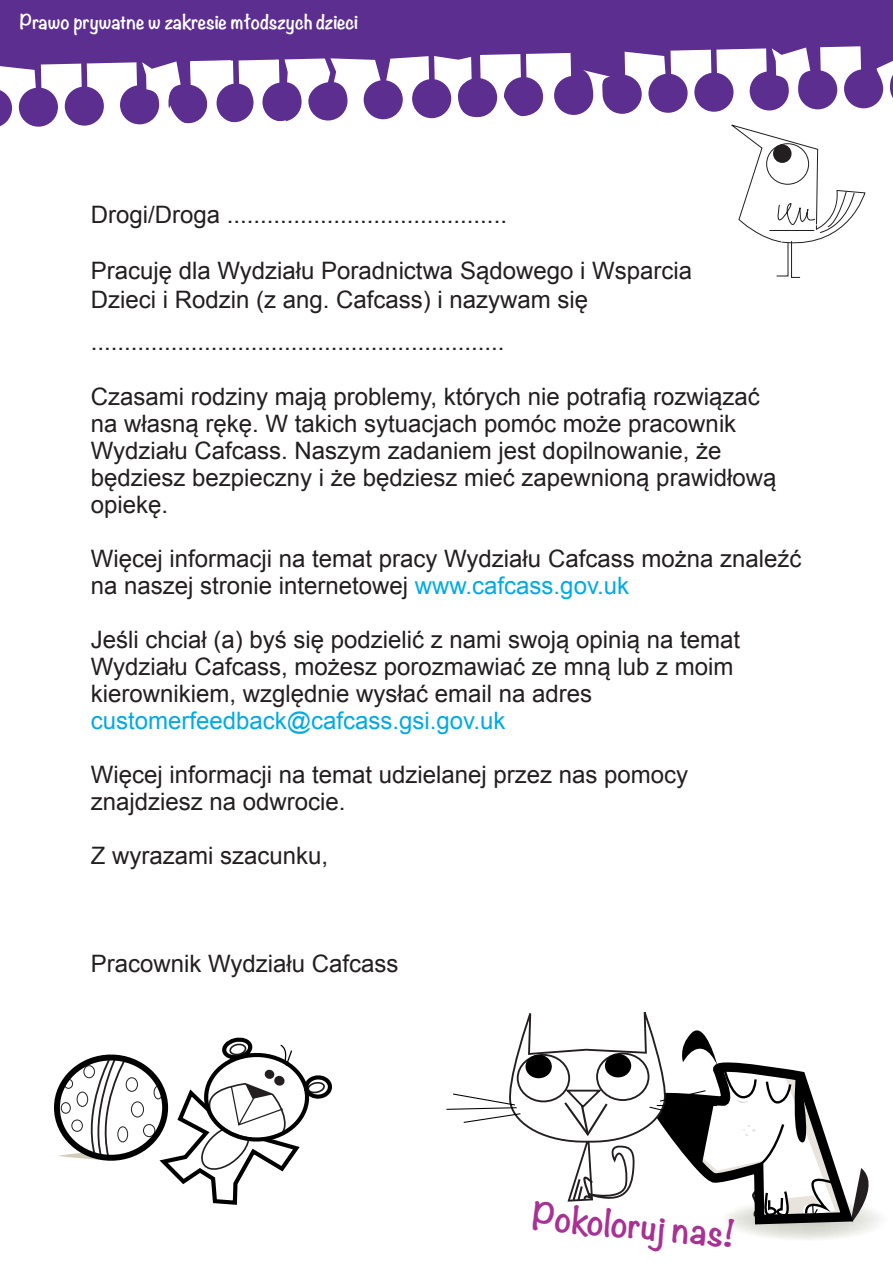
<style>
.page{position:relative;width:893px;height:1263px;background:#fff}
.page>*{position:absolute;margin:0;border:0;box-sizing:border-box;transform-origin:0 0}
.t1{font:700 33px "Noteworthy";color:#a73293}
.t2{font:24px/27px "Arial";color:#231f20}
.t3{font:24px "Arial";color:#00aae5}
.t4{font:700 18px "Noteworthy";color:#fff}
.s1{color:#00aae5}
</style>
<div class="page">
<div style="left:0;top:0;width:893px;height:217px;background:#5b2e90"></div>
<svg style="left:0;top:62px;width:164px;height:155px;fill:#fff"></svg>
<svg style="left:164px;top:46px;width:729px;height:171px;fill:#fff"></svg>
<svg style="left:731px;top:125px;width:134px;height:153px"></svg>
<svg style="left:54px;top:1037px;width:278px;height:168px"></svg>
<svg style="left:446px;top:1012px;width:435px;height:228px"></svg>
<p class="t4" style="left:20px;top:6px;width:340px">Prawo prywatne w zakresie młodszych dzieci</p>
<p class="t2" style="left:91px;top:202px;width:418px">Drogi/Droga ..........................................</p>
<p class="t2" style="left:91px;top:257px;width:603px;line-height:28.8px">Pracuję dla Wydziału Poradnictwa Sądowego i Wsparcia<br>Dzieci i Rodzin (z ang. Cafcass) i nazywam się</p>
<p class="t2" style="left:91px;top:328px;width:415px">..............................................................</p>
<p class="t2" style="left:91px;top:384px;width:687px">Czasami rodziny mają problemy, których nie potrafią rozwiązać na własną rękę. W takich sytuacjach pomóc może pracownik Wydziału Cafcass. Naszym zadaniem jest dopilnowanie, że będziesz bezpieczny i że będziesz mieć zapewnioną prawidłową opiekę.</p>
<p class="t2" style="left:91px;top:546px;width:712px">Więcej informacji na temat pracy Wydziału Cafcass można znaleźć na naszej stronie internetowej <span class="s1">www.cafcass.gov.uk</span></p>
<p class="t2" style="left:91px;top:627px;width:651px">Jeśli chciał (a) byś się podzielić z nami swoją opinią na temat<br>Wydziału Cafcass, możesz porozmawiać ze mną lub z moim kierownikiem, względnie wysłać email na adres</p>
<p class="t3" style="left:91px;top:705px;width:416px">customerfeedback@cafcass.gsi.gov.uk</p>
<p class="t2" style="left:91px;top:762px;width:599px">Więcej informacji na temat udzielanej przez nas pomocy znajdziesz na odwrocie.</p>
<p class="t2" style="left:91px;top:843px;width:239px">Z wyrazami szacunku,</p>
<p class="t2" style="left:91px;top:951px;width:309px">Pracownik Wydziału Cafcass</p>
<h1 class="t1" style="left:535px;top:1187px;width:204px;rotate:5deg">Pokoloruj nas!</h1>
</div>
